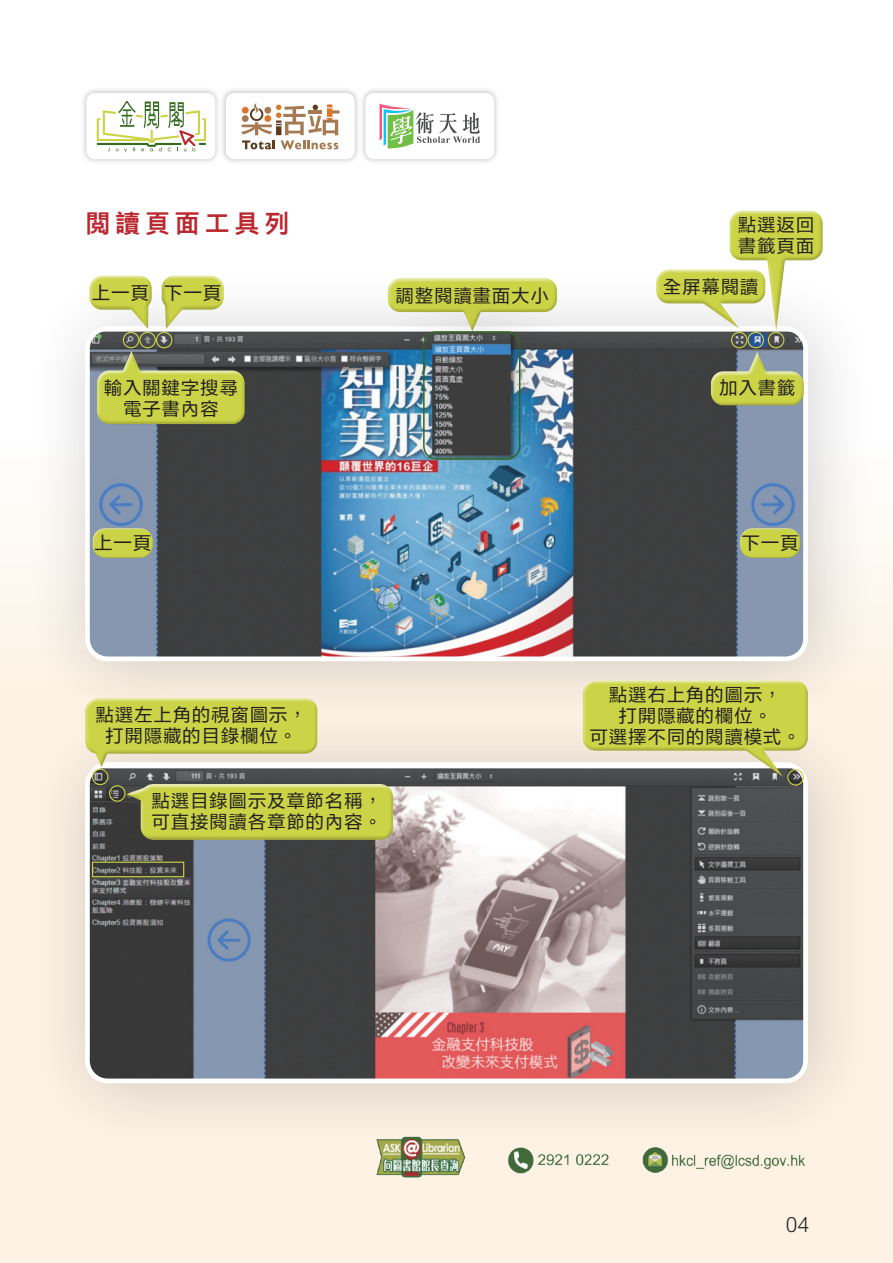
<style>
.page{position:relative;width:893px;height:1263px;background:#fff}
.page>*{position:absolute;margin:0;border:0;box-sizing:border-box;transform-origin:0 0}
.t1{font:800 25.5px "M Hei HK";letter-spacing:.17em;color:#bb272e}
.t2{font:300 21px "M Hei HK";color:#231f20}
.t3{font:18px/21px "FZLTHB BIG5 0";letter-spacing:.07em;color:#231f20;text-align:center}
</style>
<div class="page">
<div style="left:0;top:234px;width:893px;height:1029px;background:linear-gradient(to bottom,#fffefe,#fceedb)"></div>
<div style="left:27px;top:269px;width:848px;height:460px;background:#231f20;opacity:.2"></div>
<img style="left:87px;top:330px;width:718px;height:329px">
<div style="left:85px;top:326px;width:723px;height:335px;border:5px solid #fff;border-radius:20px"></div>
<div style="left:709px;top:351px;width:96px;height:57px;background:#231f20;opacity:.2"></div>
<div style="left:727px;top:208px;width:96px;height:124px;background:#fff;opacity:.75"></div>
<div style="left:727px;top:214px;width:96px;height:118px;background:#231f20;opacity:.2"></div>
<div style="left:92px;top:526px;width:62px;height:25px;background:#fff;opacity:.75"></div>
<div style="left:92px;top:532px;width:63px;height:27px;background:#231f20;opacity:.2"></div>
<div style="left:740px;top:526px;width:61px;height:25px;background:#fff;opacity:.75"></div>
<div style="left:740px;top:532px;width:63px;height:27px;background:#231f20;opacity:.2"></div>
<div style="left:95px;top:349px;width:152px;height:77px;background:#231f20;opacity:.2"></div>
<div style="left:123px;top:332px;width:16px;height:16px;border:1px solid #cbd347;border-radius:50%"></div>
<div style="left:139px;top:332px;width:17px;height:16px;border:1px solid #cbd347;border-radius:50%"></div>
<div style="left:156px;top:332px;width:16px;height:16px;border:1px solid #cbd347;border-radius:50%"></div>
<div style="left:731px;top:332px;width:16px;height:16px;border:1px solid #cbd347;border-radius:50%"></div>
<div style="left:747px;top:332px;width:17px;height:16px;border:1px solid #cbd347;border-radius:50%"></div>
<div style="left:768px;top:332px;width:16px;height:16px;border:1px solid #cbd347;border-radius:50%"></div>
<div style="left:86px;top:273px;width:68px;height:32px;background:#fff;opacity:.75"></div>
<div style="left:87px;top:279px;width:70px;height:51px;background:#231f20;opacity:.2"></div>
<div style="left:160px;top:273px;width:67px;height:32px;background:#fff;opacity:.75"></div>
<div style="left:157px;top:279px;width:69px;height:51px;background:#231f20;opacity:.2"></div>
<div style="left:654px;top:267px;width:113px;height:58px;background:#fff;opacity:.75"></div>
<div style="left:654px;top:273px;width:113px;height:61px;background:#231f20;opacity:.2"></div>
<div style="left:376px;top:277px;width:202px;height:243px;background:#231f20;opacity:.2"></div>
<img style="left:433px;top:334px;width:77px;height:119px">
<div style="left:27px;top:704px;width:848px;height:447px;background:#231f20;opacity:.2"></div>
<img style="left:87px;top:768px;width:718px;height:313px">
<div style="left:85px;top:762px;width:723px;height:321px;border:5px solid #fff;border-radius:20px"></div>
<div style="left:92px;top:862px;width:92px;height:15px;border:1px solid #cbd347"></div>
<div style="left:92px;top:769px;width:16px;height:16px;border:1px solid #cbd347;border-radius:50%"></div>
<div style="left:109px;top:785px;width:17px;height:17px;border:1px solid #cbd347;border-radius:50%"></div>
<div style="left:787px;top:769px;width:17px;height:17px;border:1px solid #cbd347;border-radius:50%"></div>
<div style="left:581px;top:678px;width:228px;height:95px;background:#fff;opacity:.75"></div>
<div style="left:581px;top:684px;width:228px;height:98px;background:#231f20;opacity:.2"></div>
<img style="left:372px;top:1132px;width:436px;height:46px">
<div style="left:80px;top:696px;width:239px;height:72px;background:#fff;opacity:.75"></div>
<div style="left:83px;top:701px;width:237px;height:67px;background:#231f20;opacity:.2"></div>
<div style="left:125px;top:780px;width:270px;height:55px;background:#fff;opacity:.75"></div>
<div style="left:125px;top:788px;width:270px;height:52px;background:#231f20;opacity:.2"></div>
<div style="left:359px;top:87px;width:141px;height:78px;background:#231f20;opacity:.3"></div>
<div style="left:365px;top:93px;width:129px;height:66px;background:#fff;border-radius:8px"></div>
<svg style="left:380px;top:104px;width:100px;height:45px"></svg>
<div style="left:220px;top:87px;width:141px;height:78px;background:#231f20;opacity:.3"></div>
<div style="left:226px;top:93px;width:129px;height:66px;background:#fff;border-radius:8px"></div>
<svg style="left:241px;top:103px;width:98px;height:46px"></svg>
<div style="left:80px;top:87px;width:141px;height:78px;background:#231f20;opacity:.3"></div>
<div style="left:86px;top:93px;width:129px;height:66px;background:#fff;border-radius:8px"></div>
<svg style="left:97px;top:101px;width:109px;height:51px"></svg>
<h1 class="t1" style="left:85px;top:211px;width:206px">閱讀頁面工具列</h1>
<p class="t3" style="left:738px;top:215px;width:77px;text-align:left">點選返回書籤頁面</p>
<p class="t3" style="left:92px;top:283px;width:130px">上一頁 下一頁</p>
<p class="t3" style="left:663px;top:277px;width:97px">全屏幕閱讀</p>
<p class="t3" style="left:396px;top:285px;width:154px">調整閱讀畫面大小</p>
<p class="t3" style="left:104px;top:378px;width:135px">輸入關鍵字搜尋電子書內容</p>
<p class="t3" style="left:719px;top:378px;width:77px">加入書籤</p>
<p class="t3" style="left:95px;top:533px;width:58px">上一頁</p>
<p class="t3" style="left:742px;top:533px;width:58px">下一頁</p>
<p class="t3" style="left:96px;top:705px;width:212px">點選左上角的視窗圖示，打開隱藏的目錄欄位。</p>
<p class="t3" style="left:152px;top:791px;width:231px;text-align:left">點選目錄圖示及章節名稱，可直接閱讀各章節的內容。</p>
<p class="t3" style="left:590px;top:684px;width:212px">點選右上角的圖示，<br>打開隱藏的欄位。<br>可選擇不同的閱讀模式。</p>
<p class="t2" style="left:786px;top:1209px;width:25px">04</p>
</div>
